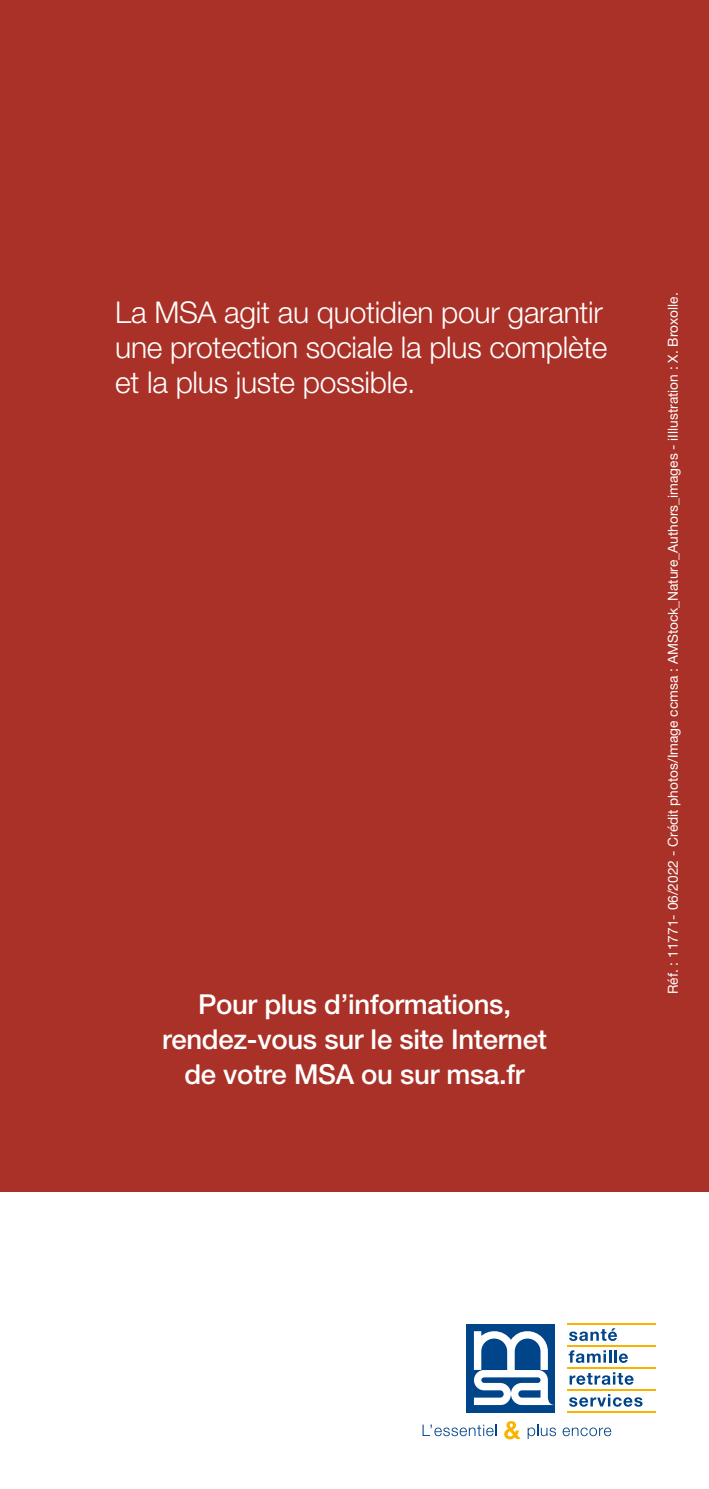
<style>
.page{position:relative;width:709px;height:1489px;background:#fff}
.page>*{position:absolute;margin:0;border:0;box-sizing:border-box;transform-origin:0 0}
.t1{font:300 30px/35px "Helvetica Neue LT Pro";letter-spacing:-.01em;color:#fff}
.t2{font:500 27.5px/35px "Helvetica Neue LT Pro";letter-spacing:-.01em;color:#fff;text-align:center}
.t3{font:13.75px "Helvetica Neue LT Pro";color:#fff}
</style>
<div class="page">
<svg style="left:569px;top:1328px;width:48px;height:12px"></svg>
<svg style="left:568px;top:1350px;width:60px;height:12px"></svg>
<svg style="left:569px;top:1372px;width:64px;height:12px"></svg>
<svg style="left:569px;top:1394px;width:73px;height:12px"></svg>
<hr style="left:567px;top:1323px;width:89px;height:1px;background:#f9b200">
<hr style="left:567px;top:1345px;width:89px;height:1px;background:#f9b200">
<hr style="left:567px;top:1367px;width:89px;height:1px;background:#f9b200">
<hr style="left:567px;top:1389px;width:89px;height:1px;background:#f9b200">
<hr style="left:567px;top:1411px;width:89px;height:1px;background:#f9b200">
<div style="left:466px;top:1323px;width:89px;height:89px;background:#00448a"></div>
<svg style="left:474px;top:1331px;width:77px;height:73px"></svg>
<svg style="left:422px;top:1424px;width:74px;height:11px"></svg>
<svg style="left:504px;top:1421px;width:16px;height:18px"></svg>
<svg style="left:527px;top:1424px;width:29px;height:14px"></svg>
<svg style="left:562px;top:1427px;width:49px;height:8px"></svg>
<div style="left:0;top:0;width:709px;height:1191px;background:#aa3127"></div>
<h1 class="t1" style="left:115px;top:294px;width:494px">La MSA agit au quotidien pour garantir une protection sociale la plus complète et la plus juste possible.</h1>
<h2 class="t2" style="left:162px;top:986px;width:386px">Pour plus d’informations, rendez-vous sur le site Internet de votre MSA ou sur msa.fr</h2>
<p class="t3" style="left:664px;top:994px;width:703px;rotate:-90deg">Réf. : 11771- 06/2022 - Crédit photos/Image ccmsa : AMStock_Nature_Authors_images - iIllustration : X. Broxolle.</p>
</div>
